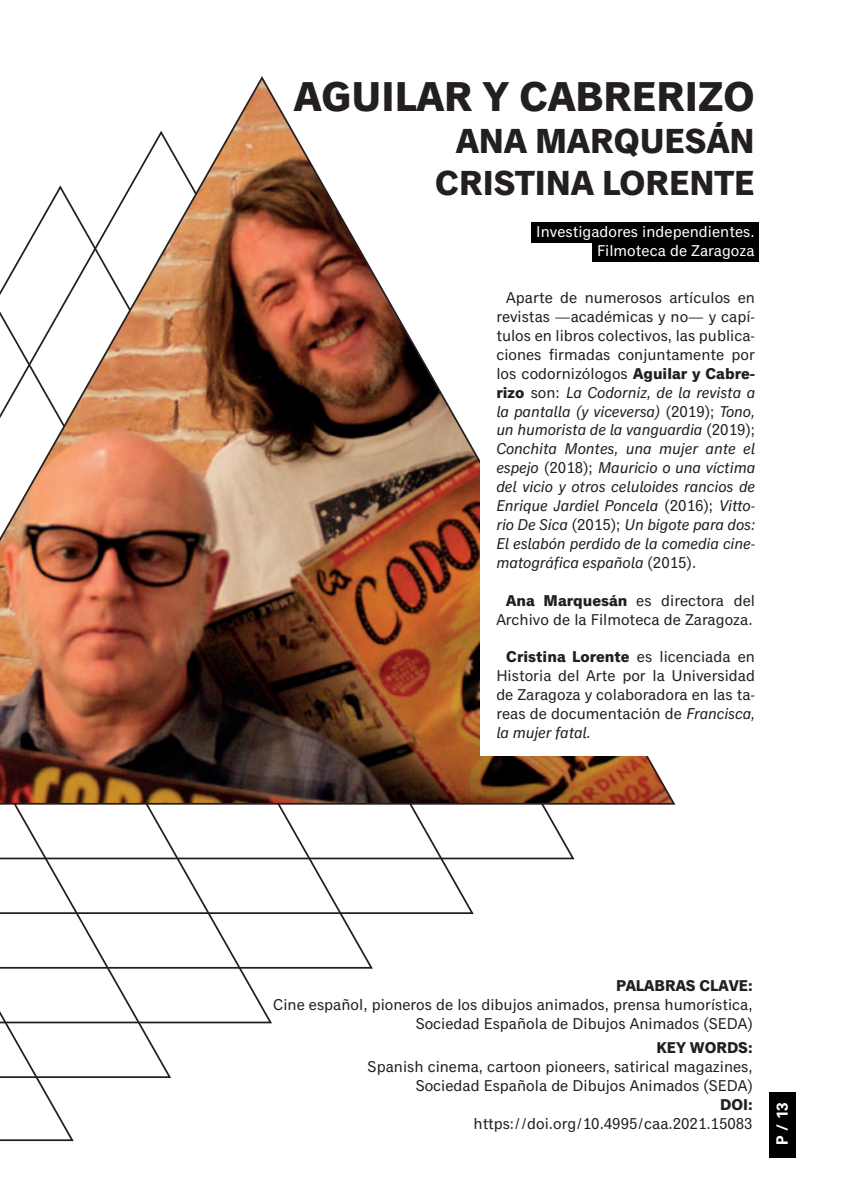
<style>
.page{position:relative;width:844px;height:1191px;background:#fff}
.page>*{position:absolute;margin:0;border:0;box-sizing:border-box;transform-origin:0 0}
.t1{font:700 42px "Classic Grotesque Pro";color:#231f20}
.t2{font:700 35px/42px "Classic Grotesque Pro";color:#231f20;text-align:center}
.t3{font:italic 15.75px/18.9px "Classic Grotesque Pro";color:#231f20;text-align:justify}
.t4{font:15.75px/18.9px "Classic Grotesque Pro";color:#231f20;text-align:right}
.t5{font:15.75px/18.9px "Classic Grotesque Pro";color:#fff;text-align:right}
.t6{font:700 15.75px "Classic Grotesque Pro";color:#231f20}
.t7{font:700 15.75px "Univers LT Std";color:#fff}
.s1{font-style:normal}
.s2{font-weight:700;font-style:normal}
.s3{font-weight:700}
.s4{font-style:italic}
</style>
<div class="page">
<svg style="left:0;top:1078px;width:74px;height:64px"></svg>
<svg style="left:0;top:1024px;width:171px;height:54px"></svg>
<svg style="left:0;top:969px;width:272px;height:55px"></svg>
<svg style="left:0;top:915px;width:373px;height:54px"></svg>
<svg style="left:0;top:860px;width:474px;height:55px"></svg>
<svg style="left:0;top:805px;width:575px;height:55px"></svg>
<img style="left:0;top:76px;width:676px;height:729px">
<div style="left:768px;top:1092px;width:27px;height:65px;background:#000001"></div>
<div style="left:531px;top:222px;width:227px;height:20px;background:#000001"></div>
<div style="left:591px;top:241px;width:167px;height:21px;background:#000001"></div>
<div style="left:480px;top:284px;width:289px;height:472px;background:#fff"></div>
<h1 class="t1" style="left:294px;top:73px;width:462px">AGUILAR Y CABRERIZO</h1>
<h2 class="t2" style="left:435px;top:123px;width:321px">ANA MARQUESÁN<br>CRISTINA LORENTE</h2>
<p class="t5" style="left:536px;top:223px;width:220px">Investigadores independientes.<br>Filmoteca de Zaragoza</p>
<p class="t3" style="left:496px;top:289px;width:260px;text-indent:10px"><span class="s1">Aparte de numerosos artículos en revistas —académicas y no— y capí&shy;tulos en libros colectivos, las publica&shy;ciones firmadas conjuntamente por los codornizólogos</span> <span class="s2">Aguilar y Cabre&shy;rizo</span> <span class="s1">son:</span> La Codorniz, de la revista a la pantalla (y viceversa) <span class="s1">(2019);</span> Tono, un humorista de la vanguardia <span class="s1">(2019); </span>Conchita Montes, una mujer ante el espejo <span class="s1">(2018);</span> Mauricio o una víctima del vicio y otros celuloides rancios de Enrique Jardiel Poncela <span class="s1">(2016);</span> Vitto&shy;rio De Sica <span class="s1">(2015);</span> Un bigote para dos:<br>El eslabón perdido de la comedia cine&shy;matográfica española <span class="s1">(2015).</span></p>
<p class="t4" style="left:496px;top:591px;width:260px"><span class="s3">Ana Marquesán</span> es directora del<br>Archivo de la Filmoteca de Zaragoza.</p>
<p class="t4" style="left:496px;top:648px;width:260px;text-align:justify;text-indent:10px"><span class="s3">Cristina Lorente</span> es licenciada en Historia del Arte por la Universidad de Zaragoza y colaboradora en las ta&shy;reas de documentación de <span class="s4">Francisca, la mujer fatal.</span></p>
<p class="t6" style="left:616px;top:976px;width:138px">PALABRAS CLAVE:</p>
<p class="t4" style="left:273px;top:995px;width:481px">Cine español, pioneros de los dibujos animados, prensa humorística,<br>Sociedad Española de Dibujos Animados (SEDA)</p>
<p class="t6" style="left:656px;top:1038px;width:98px">KEY WORDS:</p>
<p class="t4" style="left:367px;top:1057px;width:386px">Spanish cinema, cartoon pioneers, satirical magazines,<br>Sociedad Española de Dibujos Animados (SEDA)</p>
<p class="t6" style="left:720px;top:1095px;width:34px">DOI:</p>
<p class="t4" style="left:473px;top:1114px;width:280px">https://doi.org/10.4995/caa.2021.15083</p>
<p class="t7" style="left:772px;top:1144px;width:44px;rotate:-90deg">P / 13</p>
</div>
